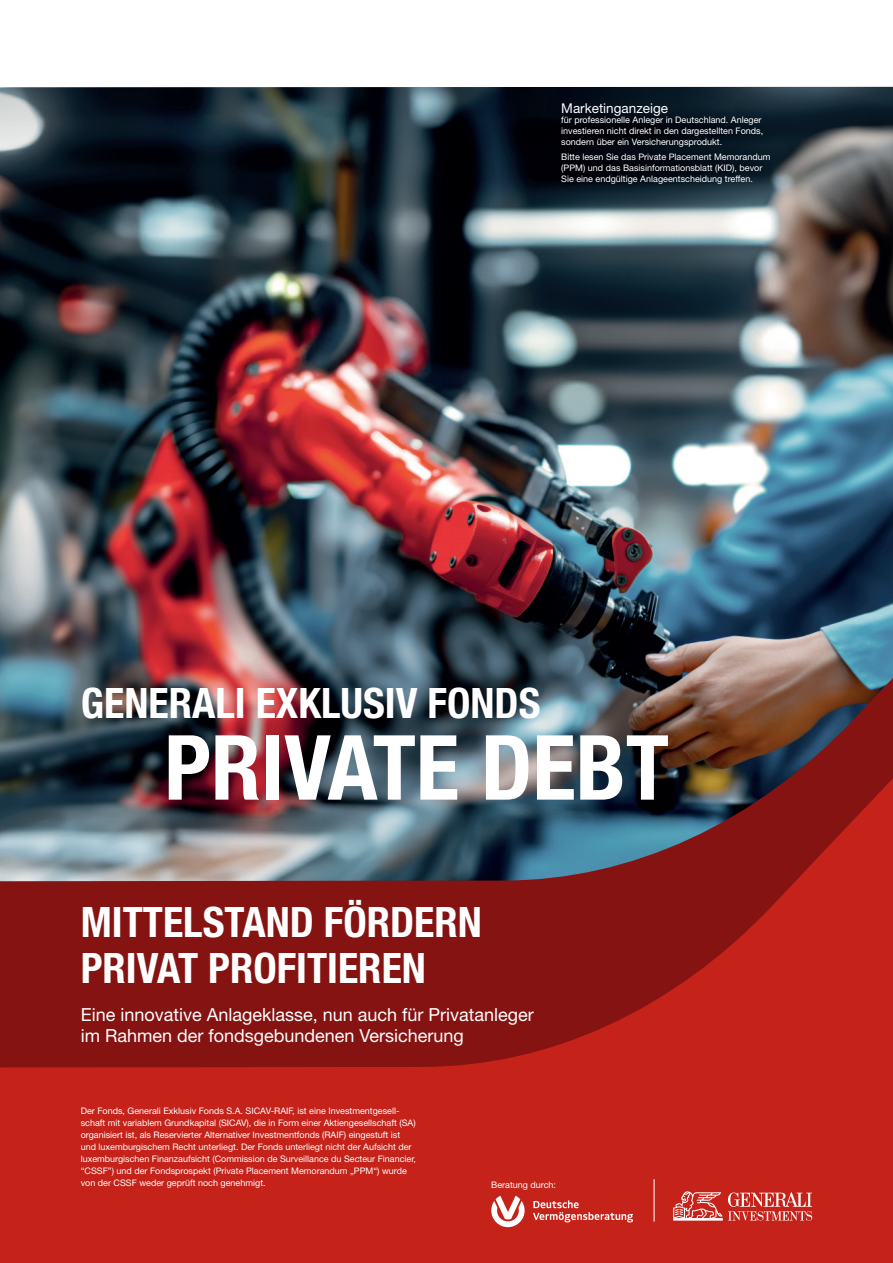
<style>
.page{position:relative;width:893px;height:1263px;background:#fff}
.page>*{position:absolute;margin:0;border:0;box-sizing:border-box;transform-origin:0 0}
.t1{font:700 condensed 90px "Helvetica Neue LT Std";color:#fff}
.t2{font:700 condensed 42px/45.6px "Helvetica Neue LT Std";color:#fff}
.t3{font:18px/21px "Helvetica Neue LT Std";color:#fff}
.t4{font:13.5px "Helvetica Neue LT Std";color:#fff}
.t5{font:9px/12px "Helvetica Neue LT Std";color:#fff}
</style>
<div class="page">
<div style="left:0;top:752px;width:893px;height:511px;background:#c5221a"></div>
<img style="left:0;top:92px;width:893px;height:976px">
<svg style="left:491px;top:1196px;width:34px;height:31px"></svg>
<svg style="left:533px;top:1200px;width:100px;height:22px"></svg>
<svg style="left:673px;top:1191px;width:139px;height:29px"></svg>
<hr style="left:654px;top:1179px;width:1px;height:43px;background:#fff">
<svg style="left:0;top:87px;width:1px;height:977px"></svg>
<h3 class="t4" style="left:561px;top:100px;width:108px">Marketinganzeige</h3>
<p class="t5" style="left:561px;top:115px;width:203px;line-height:10.8px">für professionelle Anleger in Deutschland. Anleger investieren nicht direkt in den dargestellten Fonds, sondern über ein Versicherungsprodukt.</p>
<p class="t5" style="left:561px;top:151px;width:211px;line-height:10.8px">Bitte lesen Sie das Private Placement Memorandum (PPM) und das Basisinformationsblatt (KID), bevor<br>Sie eine endgültige Anlageentscheidung treffen.</p>
<h2 class="t2" style="left:81px;top:680px;width:461px">GENERALI EXKLUSIV FONDS</h2>
<h1 class="t1" style="left:164px;top:713px;width:506px">PRIVATE DEBT</h1>
<h2 class="t2" style="left:81px;top:899px;width:403px">MITTELSTAND FÖRDERN<br>PRIVAT PROFITIEREN</h2>
<h3 class="t3" style="left:81px;top:1003px;width:455px">Eine innovative Anlageklasse, nun auch für Privatanleger im Rahmen der fondsgebundenen Versicherung</h3>
<p class="t5" style="left:81px;top:1105px;width:337px">Der Fonds, Generali Exklusiv Fonds S.A. SICAV-RAIF, ist eine Investmentgesell&shy;schaft mit variablem Grundkapital (SICAV), die in Form einer Aktiengesellschaft (SA) organisiert ist, als Reservierter Alternativer Investmentfonds (RAIF) eingestuft ist und luxemburgischem Recht unterliegt. Der Fonds unterliegt nicht der Aufsicht der luxemburgischen Finanzaufsicht (Commission de Surveillance du Secteur Financier, “CSSF”) und der Fondsprospekt (Private Placement Memorandum „PPM“) wurde von der CSSF weder geprüft noch genehmigt.</p>
<p class="t5" style="left:491px;top:1179px;width:66px">Beratung durch:</p>
</div>
